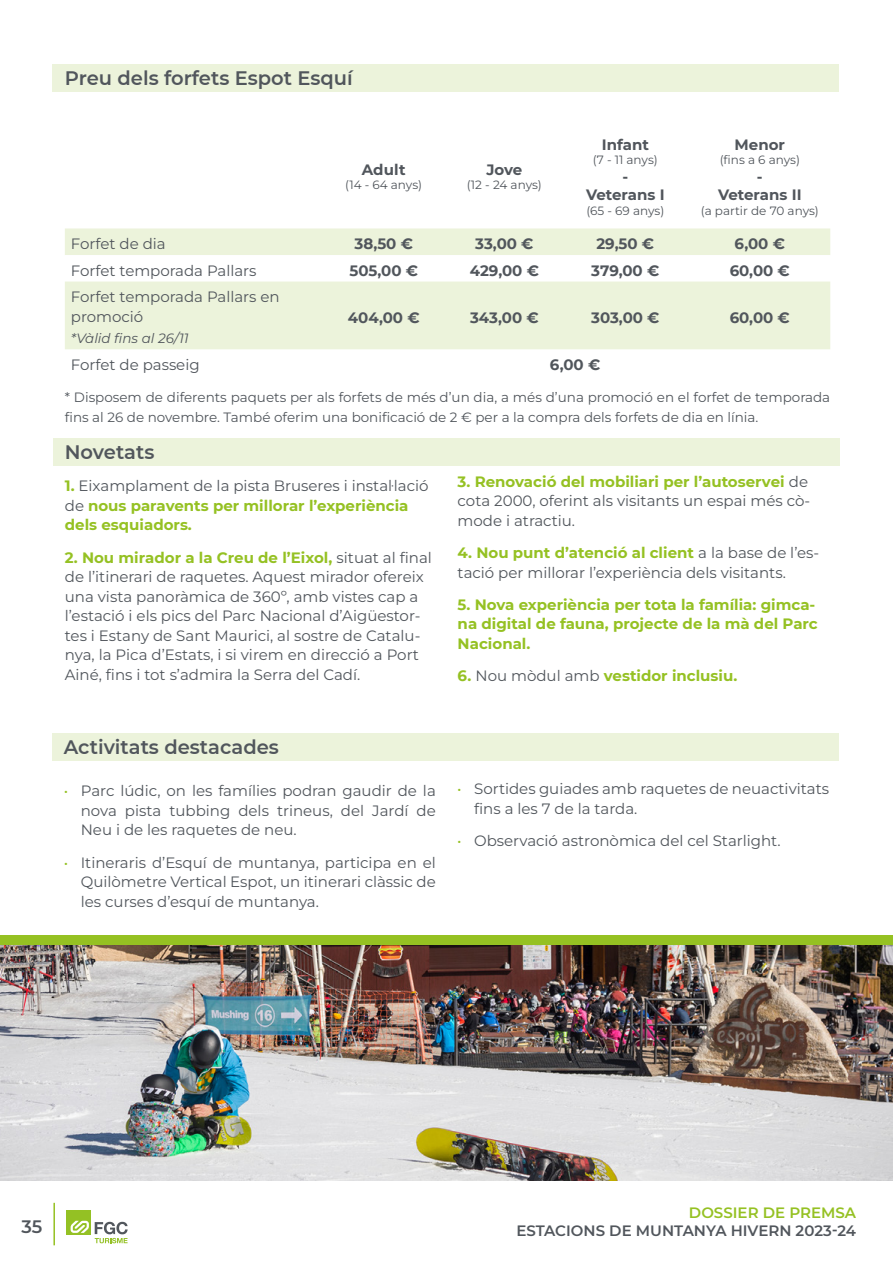
<style>
.page{position:relative;width:893px;height:1263px;background:#fff}
.page>*{position:absolute;margin:0;border:0;box-sizing:border-box;transform-origin:0 0}
.t1{font:600 19.5px "Montserrat";color:#51565c}
.t2{font:600 18px "Montserrat";color:#51565c}
.t3{font:15px/19.5px "Montserrat";color:#51565c}
.t4{font:700 15px/19.5px "Montserrat";color:#95c123}
.t5{font:700 15px/18px "Montserrat";color:#51565c;text-align:center}
.t6{font:600 15px "Montserrat";color:#51565c}
.t7{font:600 15px "Montserrat";color:#95c123}
.t8{font:13.5px/19.5px "Montserrat";color:#51565c}
.t9{font:italic 100 13.5px "Montserrat";color:#51565c}
.t10{font:12px "Montserrat";color:#51565c}
.s1{font-weight:400;color:#51565c}
.s2{font-weight:700;color:#95c123}
.s3{color:#95c123}
</style>
<div class="page">
<div style="left:52px;top:64px;width:787px;height:27px;background:#ecf3db"></div>
<svg style="left:65px;top:228px;width:765px;height:121px;fill:#ecf3db"></svg>
<div style="left:53px;top:438px;width:787px;height:28px;background:#ecf3db"></div>
<div style="left:52px;top:733px;width:787px;height:27px;background:#ecf3db"></div>
<img style="left:0;top:945px;width:893px;height:235px">
<div style="left:0;top:935px;width:893px;height:10px;background:#95c122"></div>
<div style="left:66px;top:1210px;width:24px;height:24px;background:#94c124"></div>
<svg style="left:71px;top:1221px;width:18px;height:12px"></svg>
<svg style="left:95px;top:1222px;width:33px;height:21px"></svg>
<hr style="left:53px;top:1203px;width:2px;height:42px;background:#95c123">
<h1 class="t1" style="left:65px;top:64px;width:289px">Preu dels forfets Espot Esquí</h1>
<p class="t5" style="left:362px;top:160px;width:45px">Adult</p>
<p class="t10" style="left:345px;top:177px;width:78px">(14 - 64 anys)</p>
<p class="t5" style="left:486px;top:160px;width:37px">Jove</p>
<p class="t10" style="left:467px;top:177px;width:77px">(12 - 24 anys)</p>
<p class="t5" style="left:602px;top:135px;width:49px">Infant</p>
<p class="t10" style="left:593px;top:152px;width:67px">(7 - 11 anys)</p>
<p class="t5" style="left:586px;top:167px;width:80px">-<br>Veterans I</p>
<p class="t10" style="left:586px;top:202px;width:79px">(65 - 69 anys)</p>
<p class="t5" style="left:735px;top:135px;width:52px">Menor</p>
<p class="t10" style="left:720px;top:152px;width:82px">(fins a 6 anys)</p>
<p class="t5" style="left:718px;top:167px;width:85px">-<br>Veterans II</p>
<p class="t10" style="left:701px;top:202px;width:120px">(a partir de 70 anys)</p>
<p class="t3" style="left:71px;top:234px;width:96px">Forfet de dia</p>
<p class="t5" style="left:354px;top:234px;width:60px">38,50 €</p>
<p class="t5" style="left:475px;top:234px;width:60px">33,00 €</p>
<p class="t5" style="left:596px;top:234px;width:59px">29,50 €</p>
<p class="t5" style="left:735px;top:234px;width:52px">6,00 €</p>
<p class="t3" style="left:71px;top:260px;width:187px">Forfet temporada Pallars</p>
<p class="t5" style="left:349px;top:260px;width:70px">505,00 €</p>
<p class="t5" style="left:470px;top:260px;width:71px">429,00 €</p>
<p class="t5" style="left:591px;top:260px;width:70px">379,00 €</p>
<p class="t5" style="left:730px;top:260px;width:62px">60,00 €</p>
<p class="t3" style="left:71px;top:287px;width:210px">Forfet temporada Pallars en promoció</p>
<p class="t9" style="left:71px;top:330px;width:119px">*Vàlid fins al 26/11</p>
<p class="t5" style="left:348px;top:308px;width:73px">404,00 €</p>
<p class="t5" style="left:470px;top:308px;width:70px">343,00 €</p>
<p class="t5" style="left:591px;top:308px;width:70px">303,00 €</p>
<p class="t5" style="left:730px;top:308px;width:62px">60,00 €</p>
<p class="t3" style="left:71px;top:354px;width:130px">Forfet de passeig</p>
<p class="t5" style="left:550px;top:355px;width:52px">6,00 €</p>
<p class="t8" style="left:65px;top:387px;width:767px">* Disposem de diferents paquets per als forfets de més d’un dia, a més d’una promoció en el forfet de temporada fins al 26 de novembre. També oferim una bonificació de 2 € per a la compra dels forfets de dia en línia.</p>
<h1 class="t1" style="left:65px;top:438px;width:91px">Novetats</h1>
<p class="t4" style="left:65px;top:475px;width:365px">1. <span class="s1">Eixamplament de la pista Bruseres i instal·lació de</span> nous paravents per millorar l’experiència dels esquiadors.</p>
<p class="t3" style="left:65px;top:547px;width:369px"><span class="s2">2. Nou mirador a la Creu de l’Eixol,</span> situat al final de l’itinerari de raquetes. Aquest mirador ofereix una vista panoràmica de 360º, amb vistes cap a l’estació i els pics del Parc Nacional d’Aigüestor&shy;tes i Estany de Sant Maurici, al sostre de Catalu&shy;nya, la Pica d’Estats, i si virem en direcció a Port Ainé, fins i tot s’admira la Serra del Cadí.</p>
<p class="t3" style="left:458px;top:471px;width:354px"><span class="s2">3. Renovació del mobiliari per l’autoservei</span> de cota 2000, oferint als visitants un espai més cò&shy;mode i atractiu.</p>
<p class="t3" style="left:458px;top:543px;width:363px"><span class="s2">4. Nou punt d’atenció al client</span> a la base de l’es&shy;tació per millorar l’experiència dels visitants.</p>
<p class="t4" style="left:458px;top:594px;width:362px">5. Nova experiència per tota la família: gimca&shy;na digital de fauna, projecte de la mà del Parc<br>Nacional.</p>
<p class="t4" style="left:458px;top:665px;width:281px">6. <span class="s1">Nou mòdul amb</span> vestidor inclusiu.</p>
<h1 class="t1" style="left:64px;top:733px;width:217px">Activitats destacades</h1>
<p class="t3" style="left:81px;top:781px;width:357px;text-align:justify;text-indent:-17px"><span class="s3">•</span> Parc lúdic, on les famílies podran gaudir de la nova pista tubbing dels trineus, del Jardí de Neu i de les raquetes de neu.</p>
<p class="t3" style="left:81px;top:852px;width:357px;text-align:justify;text-indent:-17px"><span class="s3">•</span> Itineraris d’Esquí de muntanya, participa en el Quilòmetre Vertical Espot, un itinerari clàssic de les curses d’esquí de muntanya.</p>
<p class="t3" style="left:474px;top:779px;width:357px;text-indent:-17px"><span class="s3">•</span> Sortides guiades amb raquetes de neuactivitats fins a les 7 de la tarda.</p>
<p class="t3" style="left:457px;top:830px;width:325px"><span class="s3">•</span> Observació astronòmica del cel Starlight.</p>
<p class="t2" style="left:22px;top:1213px;width:22px">35</p>
<p class="t7" style="left:689px;top:1202px;width:169px">DOSSIER DE PREMSA</p>
<p class="t6" style="left:516px;top:1220px;width:341px">ESTACIONS DE MUNTANYA HIVERN 2023-24</p>
</div>
